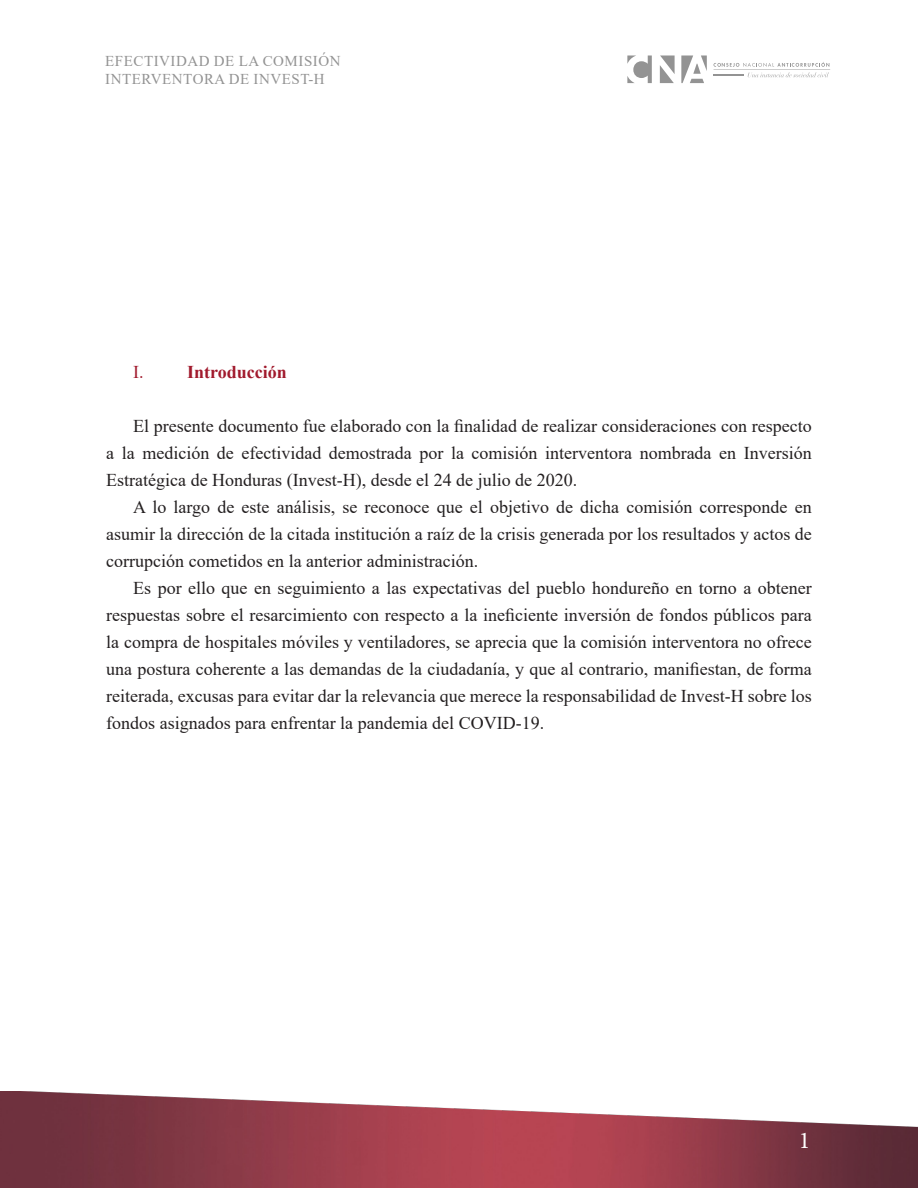
<style>
.page{position:relative;width:918px;height:1188px;background:#fff}
.page>*{position:absolute;margin:0;border:0;box-sizing:border-box;transform-origin:0 0}
.t1{font:24px "Minion Pro";color:#fff}
.t2{font:18px/27px "Times New Roman";color:#231f20;text-align:justify}
.t3{font:700 18px "Times New Roman";color:#a11a2d}
.t4{font:18px "Times New Roman";color:#a11a2d}
.t5{font:15px/18px "Times New Roman";letter-spacing:.035em;color:#939393}
</style>
<div class="page">
<img style="left:0;top:1091px;width:918px;height:97px">
<svg style="left:714px;top:62px;width:116px;height:15px"></svg>
<svg style="left:627px;top:55px;width:25px;height:28px"></svg>
<svg style="left:660px;top:55px;width:15px;height:28px"></svg>
<svg style="left:681px;top:56px;width:26px;height:27px"></svg>
<p class="t5" style="left:105px;top:51px;width:237px">EFECTIVIDAD DE LA COMISIÓN<br>INTERVENTORA DE INVEST-H</p>
<p class="t4" style="left:133px;top:359px;width:12px">I.</p>
<p class="t3" style="left:187px;top:359px;width:101px">Introducción</p>
<p class="t2" style="left:106px;top:412px;width:707px;text-indent:27px">El presente documento fue elaborado con la finalidad de realizar consideraciones con respecto a la medición de efectividad demostrada por la comisión interventora nombrada en Inversión Estratégica de Honduras (Invest-H), desde el 24 de julio de 2020.</p>
<p class="t2" style="left:106px;top:493px;width:707px;text-indent:27px">A lo largo de este análisis, se reconoce que el objetivo de dicha comisión corresponde en asumir la dirección de la citada institución a raíz de la crisis generada por los resultados y actos de corrupción cometidos en la anterior administración.</p>
<p class="t2" style="left:106px;top:574px;width:707px;text-indent:27px">Es por ello que en seguimiento a las expectativas del pueblo hondureño en torno a obtener respuestas sobre el resarcimiento con respecto a la ineficiente inversión de fondos públicos para la compra de hospitales móviles y ventiladores, se aprecia que la comisión interventora no ofrece una postura coherente a las demandas de la ciudadanía, y que al contrario, manifiestan, de forma reiterada, excusas para evitar dar la relevancia que merece la responsabilidad de Invest-H sobre los fondos asignados para enfrentar la pandemia del COVID-19.</p>
<h1 class="t1" style="left:799px;top:1124px;width:13px">1</h1>
</div>
